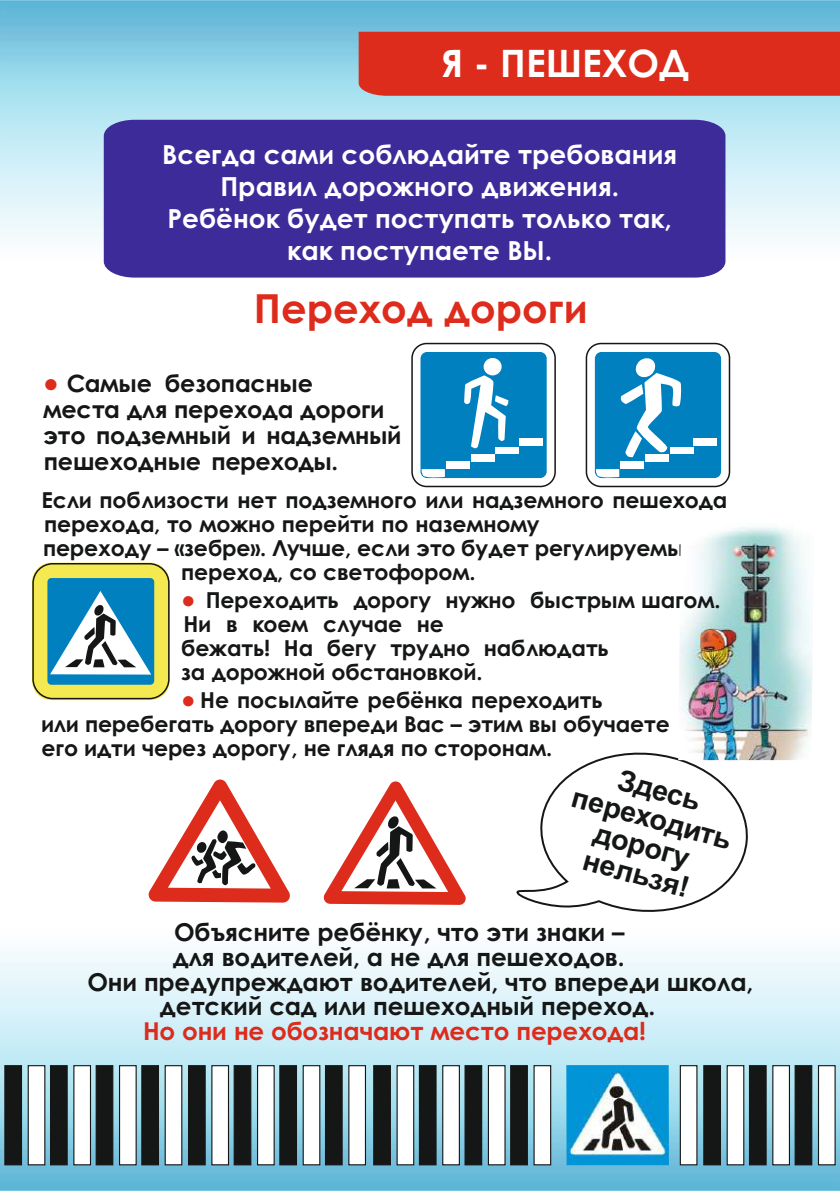
<style>
.page{position:relative;width:840px;height:1191px;background:#fff}
.page>*{position:absolute;margin:0;border:0;box-sizing:border-box;transform-origin:0 0}
.t1{font:700 40px "Century Gothic";color:#dd2b1c}
.t2{font:700 37.8px "Century Gothic";color:#fff}
.t3{font:700 28.8px/57.6px "Arial";color:#151616;text-align:center}
.t4{font:700 26.2px/31.8px "Century Gothic";color:#fff;text-align:center}
.t5{font:700 24.6px "Century Gothic";letter-spacing:-.01em;color:#151616}
.t6{font:700 24.6px "Century Gothic";letter-spacing:-.01em;color:#dd2b1c}
.t7{font:700 23.8px/26px "Century Gothic";letter-spacing:-.01em;color:#151616}
.t8{font:700 22px/24px "Century Gothic";letter-spacing:-.01em;color:#151616}
.s1{font-family:"Times New Roman";font-weight:400;font-size:26px;color:#dd2b1c}
.s2{font-family:"Times New Roman";font-weight:400;font-size:24px;color:#dd2b1c}
</style>
<div class="page">
<img style="left:0;top:0;width:839px;height:488px">
<img style="left:0;top:668px;width:839px;height:523px">
<div style="left:4px;top:1065px;width:18px;height:100px;background:#151616;border:1px solid #151616"></div>
<div style="left:28px;top:1065px;width:17px;height:100px;background:#fff;border:1px solid #151616"></div>
<div style="left:50px;top:1065px;width:18px;height:100px;background:#151616;border:1px solid #151616"></div>
<div style="left:73px;top:1065px;width:18px;height:100px;background:#fff;border:1px solid #151616"></div>
<div style="left:96px;top:1065px;width:17px;height:100px;background:#151616"></div>
<div style="left:119px;top:1065px;width:18px;height:100px;background:#fff;border:1px solid #151616"></div>
<div style="left:141px;top:1065px;width:18px;height:100px;background:#151616;border:1px solid #151616"></div>
<div style="left:164px;top:1065px;width:18px;height:100px;background:#fff;border:1px solid #151616"></div>
<div style="left:188px;top:1065px;width:17px;height:100px;background:#151616"></div>
<div style="left:211px;top:1065px;width:18px;height:100px;background:#fff;border:1px solid #151616"></div>
<div style="left:233px;top:1065px;width:18px;height:100px;background:#151616;border:1px solid #151616"></div>
<div style="left:257px;top:1065px;width:17px;height:100px;background:#fff;border:1px solid #151616"></div>
<div style="left:279px;top:1065px;width:18px;height:100px;background:#151616;border:1px solid #151616"></div>
<div style="left:302px;top:1065px;width:18px;height:100px;background:#fff;border:1px solid #151616"></div>
<div style="left:325px;top:1065px;width:17px;height:100px;background:#151616"></div>
<div style="left:348px;top:1065px;width:18px;height:100px;background:#fff;border:1px solid #151616"></div>
<div style="left:373px;top:1065px;width:18px;height:100px;background:#151616;border:1px solid #151616"></div>
<div style="left:396px;top:1065px;width:18px;height:100px;background:#fff;border:1px solid #151616"></div>
<div style="left:418px;top:1065px;width:18px;height:100px;background:#151616;border:1px solid #151616"></div>
<div style="left:442px;top:1065px;width:17px;height:100px;background:#fff;border:1px solid #151616"></div>
<div style="left:464px;top:1065px;width:18px;height:100px;background:#151616;border:1px solid #151616"></div>
<div style="left:487px;top:1065px;width:18px;height:100px;background:#fff;border:1px solid #151616"></div>
<div style="left:510px;top:1065px;width:17px;height:100px;background:#151616;border:1px solid #151616"></div>
<div style="left:533px;top:1065px;width:18px;height:100px;background:#fff;border:1px solid #151616"></div>
<img style="left:566px;top:1065px;width:102px;height:100px">
<div style="left:702px;top:1065px;width:18px;height:100px;background:#151616;border:1px solid #151616"></div>
<div style="left:726px;top:1065px;width:18px;height:100px;background:#fff;border:1px solid #151616"></div>
<div style="left:748px;top:1065px;width:18px;height:100px;background:#151616;border:1px solid #151616"></div>
<div style="left:771px;top:1065px;width:18px;height:100px;background:#fff;border:1px solid #151616"></div>
<div style="left:794px;top:1065px;width:17px;height:100px;background:#151616;border:1px solid #151616"></div>
<div style="left:817px;top:1065px;width:18px;height:100px;background:#fff;border:1px solid #151616"></div>
<div style="left:679px;top:1065px;width:18px;height:100px;background:#fff;border:1px solid #151616"></div>
<svg style="left:323px;top:781px;width:142px;height:124px"></svg>
<svg style="left:148px;top:779px;width:142px;height:123px"></svg>
<svg style="left:514px;top:749px;width:238px;height:168px"></svg>
<div style="left:58px;top:483px;width:584px;height:62px;background:#fff"></div>
<svg style="left:412px;top:343px;width:143px;height:143px"></svg>
<div style="left:411px;top:343px;width:144px;height:144px;border:2px solid #151616;border-radius:15px"></div>
<svg style="left:586px;top:343px;width:143px;height:143px"></svg>
<div style="left:585px;top:343px;width:144px;height:144px;border:2px solid #151616;border-radius:15px"></div>
<svg style="left:32px;top:562px;width:137px;height:138px"></svg>
<div style="left:32px;top:563px;width:137px;height:136px;border:2px solid #151616;border-radius:20px"></div>
<div style="left:103px;top:119px;width:623px;height:159px;background:#3c2b99"></div>
<img style="left:678px;top:527px;width:135px;height:233px">
<div style="left:358px;top:32px;width:481px;height:64px;background:#dd2b1c"></div>
<h2 class="t2" style="left:441px;top:48px;width:249px">Я - ПЕШЕХОД</h2>
<p class="t4" style="left:162px;top:141px;width:516px">Всегда сами соблюдайте требования<br>Правил дорожного движения.<br>Ребёнок будет поступать только так, как поступаете ВЫ.</p>
<h1 class="t1" style="left:254px;top:293px;width:335px">Переход дороги</h1>
<p class="t7" style="left:43px;top:372px;width:360px"><span class="s1">●</span> Самые безопасные<br>места для перехода дороги это подземный и надземный пешеходные переходы.</p>
<p class="t8" style="left:42px;top:490px;width:687px">Если поблизости нет подземного или надземного пешехода</p>
<p class="t8" style="left:44px;top:514px;width:496px">перехода, то можно перейти по наземному</p>
<p class="t8" style="left:43px;top:538px;width:655px">переходу – «зебре». Лучше, если это будет регулируемый</p>
<p class="t8" style="left:181px;top:562px;width:295px">переход, со светофором.</p>
<p class="t8" style="left:181px;top:590px;width:540px"><span class="s2">●</span> Переходить дорогу нужно быстрым шагом.<br>Ни в коем случае не<br>бежать! На бегу трудно наблюдать<br>за дорожной обстановкой.</p>
<p class="t8" style="left:41px;top:690px;width:630px;text-indent:140px"><span class="s2">●</span> Не посылайте ребёнка переходить<br>или перебегать дорогу впереди Вас – этим вы обучаете его идти через дорогу, не глядя по сторонам.</p>
<h3 class="t3" style="left:616px;top:751px;width:100px;rotate:15deg">Здесь дорогу</h3>
<h3 class="t3" style="left:579px;top:771px;width:166px;rotate:15deg">переходить</h3>
<h3 class="t3" style="left:590px;top:834px;width:110px;rotate:15deg">нельзя!</h3>
<p class="t5" style="left:174px;top:923px;width:451px">Объясните ребёнку, что эти знаки –</p>
<p class="t5" style="left:173px;top:947px;width:453px">для водителей, а не для пешеходов.</p>
<p class="t5" style="left:87px;top:972px;width:667px">Они предупреждают водителей, что впереди школа,</p>
<p class="t5" style="left:160px;top:996px;width:496px">детский сад или пешеходный переход.</p>
<p class="t6" style="left:143px;top:1021px;width:504px">Но они не обозначают место перехода!</p>
</div>
